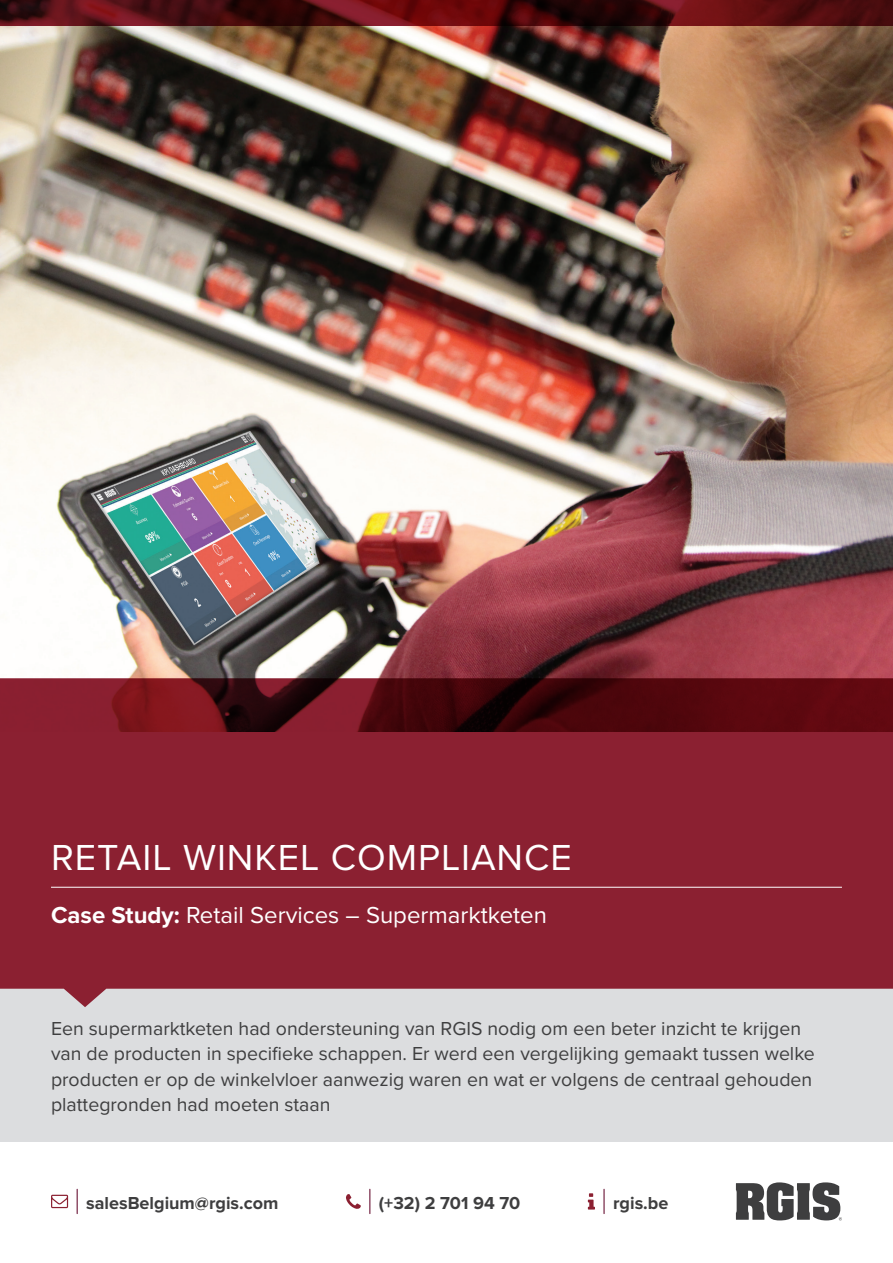
<style>
.page{position:relative;width:893px;height:1263px;background:#fff}
.page>*{position:absolute;margin:0;border:0;box-sizing:border-box;transform-origin:0 0}
.t1{font:37.5px "Proxima Nova";letter-spacing:.025em;color:#fff}
.t2{font:24px "Proxima Nova";color:#fff}
.t3{font:19.5px/25.5px "Proxima Nova";color:#3e3e3f}
.t4{font:700 18px "Proxima Nova";color:#3e3e3f}
.s1{font-weight:700}
</style>
<div class="page">
<hr style="left:603px;top:1189px;width:2px;height:24px;background:#6b1537">
<svg style="left:588px;top:1193px;width:7px;height:16px"></svg>
<svg style="left:77px;top:1189px;width:1px;height:24px"></svg>
<svg style="left:51px;top:1195px;width:17px;height:13px"></svg>
<svg style="left:736px;top:1182px;width:106px;height:38px"></svg>
<svg style="left:369px;top:1189px;width:1px;height:24px"></svg>
<svg style="left:346px;top:1194px;width:15px;height:15px"></svg>
<div style="left:0;top:989px;width:893px;height:153px;background:#dcdddf"></div>
<svg style="left:0;top:731px;width:893px;height:276px;background:#902c3c"></svg>
<hr style="left:51px;top:887px;width:791px;height:1px;background:#fff">
<img style="left:0;top:26px;width:893px;height:705px">
<svg style="left:0;top:0;width:893px;height:26px;background:#4f0c0f"></svg>
<h1 class="t1" style="left:51px;top:829px;width:522px">RETAIL WINKEL COMPLIANCE</h1>
<p class="t2" style="left:51px;top:897px;width:497px"><span class="s1">Case Study:</span> Retail Services – Supermarktketen</p>
<p class="t3" style="left:51px;top:1014px;width:765px">Een supermarktketen had ondersteuning van RGIS nodig om een beter inzicht te krijgen van de producten in specifieke schappen. Er werd een vergelijking gemaakt tussen welke producten er op de winkelvloer aanwezig waren en wat er volgens de centraal gehouden plattegronden had moeten staan</p>
<p class="t4" style="left:86px;top:1192px;width:194px">salesBelgium@rgis.com</p>
<p class="t4" style="left:379px;top:1192px;width:143px">(+32) 2 701 94 70</p>
<p class="t4" style="left:613px;top:1192px;width:57px">rgis.be</p>
</div>
